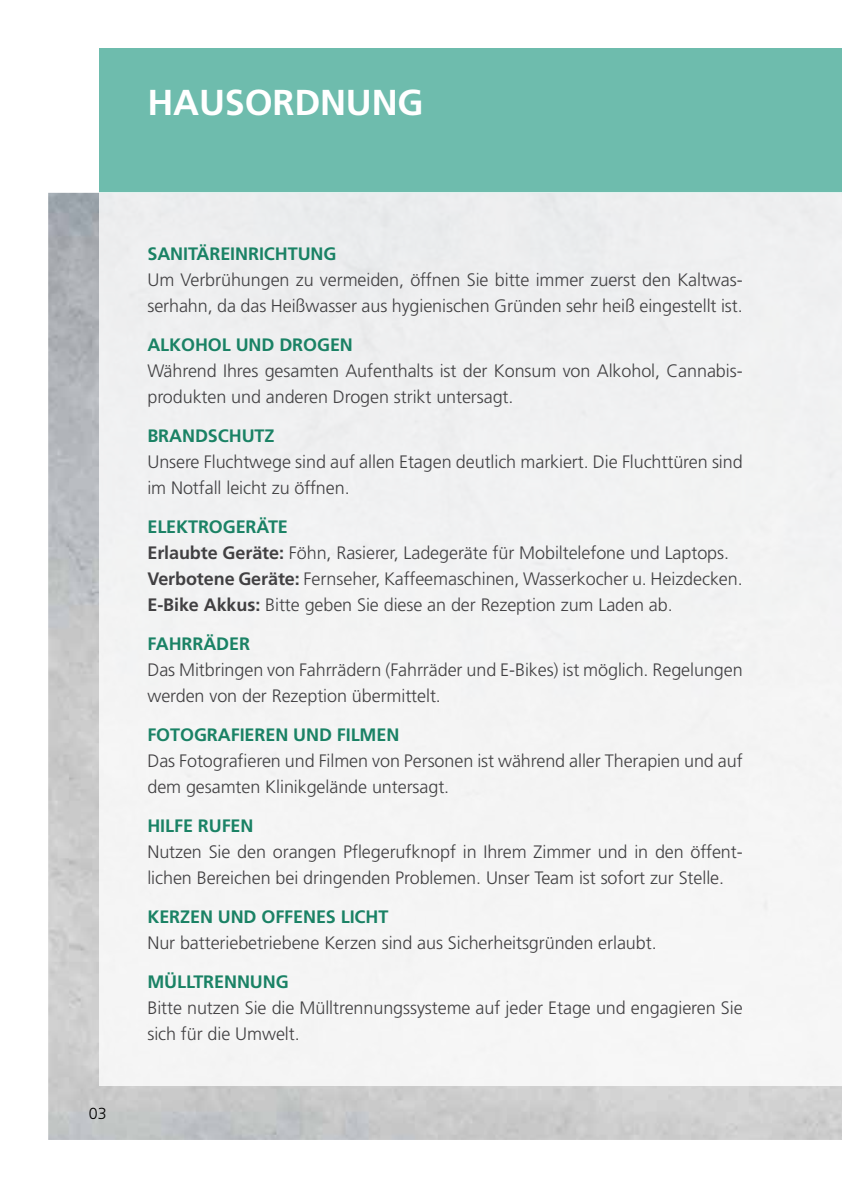
<style>
.page{position:relative;width:842px;height:1191px;background:#fff}
.page>*{position:absolute;margin:0;border:0;box-sizing:border-box;transform-origin:0 0}
.t1{font:700 36px "Frutiger LT Pro";letter-spacing:-.005em;color:#fff}
.t2{font:300 18px/26px "Frutiger LT Pro";letter-spacing:-.005em;color:#414042}
.t3{font:700 18px "Frutiger LT Pro";letter-spacing:-.005em;color:#1a8265}
.t4{font:300 16px "Frutiger LT Pro";color:#000}
.s1{font-weight:700;color:#1a8265}
.s2{font-weight:700}
</style>
<div class="page">
<img style="left:48px;top:193px;width:794px;height:947px">
<div style="left:99px;top:48px;width:743px;height:145px;background:#6ebcad"></div>
<div style="left:99px;top:193px;width:743px;height:893px;background:#f3f3f3"></div>
<h1 class="t1" style="left:147px;top:81px;width:278px">HAUSORDNUNG</h1>
<p class="t4" style="left:89px;top:1104px;width:19px">03</p>
<p class="t3" style="left:147px;top:243px;width:191px">SANITÄREINRICHTUNG</p>
<p class="t2" style="left:147px;top:267px;width:597px">Um Verbrühungen zu vermeiden, öffnen Sie bitte immer zuerst den Kaltwas&shy;serhahn, da das Heißwasser aus hygienischen Gründen sehr heiß eingestellt ist.</p>
<p class="t3" style="left:147px;top:334px;width:207px">ALKOHOL UND DROGEN</p>
<p class="t2" style="left:147px;top:358px;width:597px">Während Ihres gesamten Aufenthalts ist der Konsum von Alkohol, Cannabis&shy;produkten und anderen Drogen strikt untersagt.</p>
<p class="t3" style="left:147px;top:425px;width:129px">BRANDSCHUTZ</p>
<p class="t2" style="left:147px;top:449px;width:597px">Unsere Fluchtwege sind auf allen Etagen deutlich markiert. Die Fluchttüren sind im Notfall leicht zu öffnen.</p>
<p class="t2" style="left:147px;top:514px;width:597px"><span class="s1">ELEKTROGERÄTE<br></span><span class="s2">ERLAUBTE GERÄTE:</span> Föhn, Rasierer, Ladegeräte für Mobiltelefone und Laptops.<br><span class="s2">VERBOTENE GERÄTE:</span> Fernseher, Kaffeemaschinen, Wasserkocher u. Heizdecken.<br><span class="s2">E-BIKE AKKUS:</span> Bitte geben Sie diese an der Rezeption zum Laden ab.</p>
<p class="t3" style="left:147px;top:633px;width:104px">FAHRRÄDER</p>
<p class="t2" style="left:147px;top:657px;width:597px">Das Mitbringen von Fahrrädern (Fahrräder und E-Bikes) ist möglich. Regelungen werden von der Rezeption übermittelt.</p>
<p class="t3" style="left:147px;top:724px;width:253px">FOTOGRAFIEREN UND FILMEN</p>
<p class="t2" style="left:147px;top:748px;width:597px">Das Fotografieren und Filmen von Personen ist während aller Therapien und auf dem gesamten Klinikgelände untersagt.</p>
<p class="t3" style="left:147px;top:815px;width:108px">HILFE RUFEN</p>
<p class="t2" style="left:147px;top:839px;width:597px">Nutzen Sie den orangen Pflegerufknopf in Ihrem Zimmer und in den öffent&shy;lichen Bereichen bei dringenden Problemen. Unser Team ist sofort zur Stelle.</p>
<p class="t3" style="left:147px;top:906px;width:242px">KERZEN UND OFFENES LICHT</p>
<p class="t2" style="left:147px;top:930px;width:511px">Nur batteriebetriebene Kerzen sind aus Sicherheitsgründen erlaubt.</p>
<p class="t3" style="left:147px;top:971px;width:143px">MÜLLTRENNUNG</p>
<p class="t2" style="left:147px;top:995px;width:597px">Bitte nutzen Sie die Mülltrennungssysteme auf jeder Etage und engagieren Sie sich für die Umwelt.</p>
</div>
